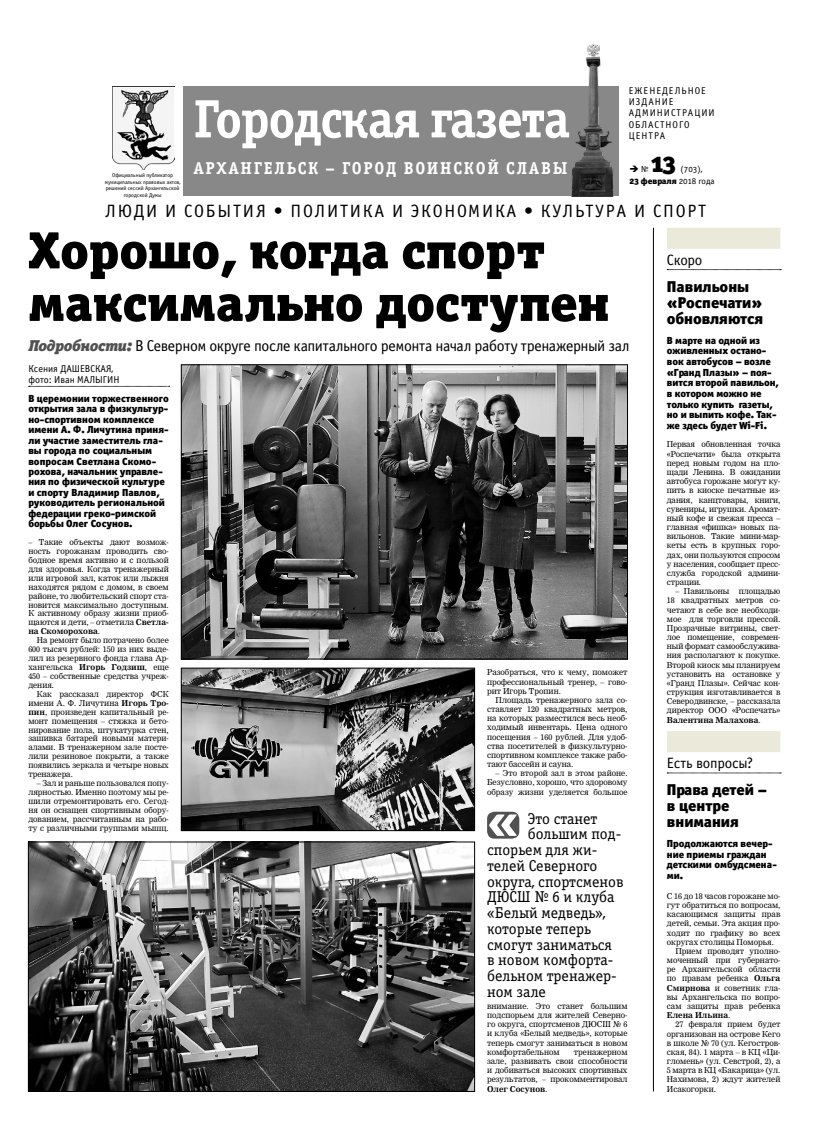
<style>
.page{position:relative;width:823px;height:1134px;background:#fff}
.page>*{position:absolute;margin:0;border:0;box-sizing:border-box;transform-origin:0 0}
.t1{font:54.1px "Officina Serif Bold C";letter-spacing:-.03em;color:#fff}
.t2{font:52.5px/52.5px "Officina Serif Black OSC";color:#000}
.t3{font:25.5px "Officina Sans Black OSC";color:#000}
.t4{font:17.9px "Officina Sans Book C";letter-spacing:.1em;color:#000}
.t5{font:17.3px "Officina Serif Bold C";letter-spacing:.1em;color:#fff}
.t6{font:15.8px "Officina Serif Book OSC";color:#000}
.t7{font:15.8px "Officina Sans Book OSC";letter-spacing:-.025em;color:#000}
.t8{font:15.8px/15.9px "Officina Sans Black C";color:#000}
.t9{font:15px "Officina Sans Book OSC";letter-spacing:-.015em;color:#000}
.t10{font:10.3px/10.4px "Officina Sans Black C";color:#000}
.t11{font:10px/10.4px "Officina Sans Book OSC";color:#000}
.t12{font:9.9px/11.2px "Officina Sans Book C";letter-spacing:.1em;color:#000}
.t13{font:8.8px "Officina Sans Black OSC";color:#000}
.t14{font:8.8px "Officina Sans Book OSC";color:#000}
.t15{font:8px/9.2px "Nimrod Cyr";color:#000;text-align:justify}
.t16{font:700 8px "Nimrod Cyr";color:#000}
.t17{font:5.7px/6.5px "Officina Sans Book C";color:#000;text-align:center}
.s1{font-family:"Officina Sans Book OSC"}
.s2{font-family:"Officina Serif Black OSC";font-style:italic;color:#515151}
.s3{font-weight:700}
.s4{font-weight:400}
</style>
<div class="page">
<div style="left:183px;top:87px;width:435px;height:109px;background:#888"></div>
<img style="left:113px;top:88px;width:61px;height:81px">
<img style="left:570px;top:43px;width:45px;height:153px">
<svg style="left:29px;top:386px;width:140px;height:1px"></svg>
<img style="left:30px;top:844px;width:442px;height:245px">
<div style="left:28px;top:842px;width:446px;height:249px;border:1px solid #000"></div>
<img style="left:183px;top:367px;width:442px;height:290px">
<div style="left:181px;top:365px;width:446px;height:294px;border:1px solid #000"></div>
<img style="left:183px;top:670px;width:289px;height:159px">
<div style="left:181px;top:668px;width:293px;height:163px;border:1px solid #000"></div>
<div style="left:487px;top:812px;width:32px;height:27px;background:#515151;border-radius:7px"></div>
<svg style="left:488px;top:814px;width:29px;height:22px"></svg>
<hr style="left:653px;top:228px;width:1px;height:863px;background:#000">
<svg style="left:666px;top:269px;width:114px;height:1px"></svg>
<div style="left:666px;top:228px;width:114px;height:21px;background:#ebe9da"></div>
<svg style="left:666px;top:773px;width:114px;height:1px"></svg>
<div style="left:666px;top:731px;width:114px;height:21px;background:#ebe9da"></div>
<p class="t12" style="left:628px;top:85px;width:87px">еженедельное издание администрации областного центра</p>
<h1 class="t1" style="left:193px;top:88px;width:377px">Городская газета</h1>
<h3 class="t5" style="left:193px;top:159px;width:375px">Архангельск – город воинской славы</h3>
<p class="t14" style="left:640px;top:164px;width:9px">№</p>
<h3 class="t3" style="left:650px;top:147px;width:27px">13</h3>
<p class="t14" style="left:680px;top:164px;width:23px">(703),</p>
<p class="t13" style="left:629px;top:175px;width:87px">23 февраля <span class="s1">2018 года</span></p>
<p class="t17" style="left:105px;top:172px;width:77px">Официальный публикатор муниципальных правовых актов, решений сессий Архангельской городской Думы</p>
<h3 class="t4" style="left:105px;top:202px;width:602px">люди и события • Политика и экономика • культура и спорт</h3>
<h2 class="t2" style="left:28px;top:224px;width:582px">Хорошо, когда спорт максимально доступен</h2>
<h3 class="t7" style="left:28px;top:337px;width:602px"><span class="s2">Подробности:</span> В Северном округе после капитального ремонта начал работу тренажерный зал</h3>
<p class="t11" style="left:28px;top:364px;width:93px">Ксения ДАШЕВСКАЯ, фото: Иван МАЛЫГИН</p>
<p class="t10" style="left:28px;top:393px;width:142px">В церемонии торжественного открытия зала в физкультур&shy;но-спортивном комплексе имени А. Ф. Личутина приня&shy;ли участие заместитель гла&shy;вы города по социальным вопросам Светлана Скомо&shy;рохова, начальник управле&shy;ния по физической культуре и спорту Владимир Павлов, руководитель региональной федерации греко-римской борьбы Олег Сосунов.</p>
<p class="t15" style="left:28px;top:538px;width:142px;line-height:8.9px">– Такие объекты дают возмож&shy;ность горожанам проводить сво&shy;бодное время активно и с пользой для здоровья. Когда тренажерный или игровой зал, каток или лыжня находятся рядом с домом, в своем районе, то любительский спорт ста&shy;новится максимально доступным.<br>К активному образу жизни приоб&shy;щаются и дети, – отметила <span class="s3">Светла&shy;на Скоморохова</span>.</p>
<p class="t15" style="left:28px;top:636px;width:142px;line-height:8.9px;text-indent:9px">На ремонт было потрачено более 600 тысяч рублей: 150 из них выде&shy;лил из резервного фонда глава Ар&shy;хангельска <span class="s3">Игорь Годзиш</span>, еще 450 – собственные средства учреж&shy;дения.</p>
<p class="t15" style="left:28px;top:689px;width:142px;line-height:8.9px;text-indent:9px">Как рассказал директор ФСК имени А. Ф. Личутина <span class="s3">Игорь Тро&shy;пин</span>, произведен капитальный ре&shy;монт помещения – стяжка и бето&shy;нирование пола, штукатурка стен, зашивка батарей новыми матери&shy;алами. В тренажерном зале посте&shy;лили резиновое покрыти, а также появились зеркала и четыре новых тренажера.</p>
<p class="t15" style="left:28px;top:779px;width:142px;line-height:8.9px;text-indent:9px">– Зал и раньше пользовался попу&shy;лярностью. Именно поэтому мы ре&shy;шили отремонтировать его. Сегод&shy;ня он оснащен спортивным обору&shy;дованием, рассчитанным на рабо&shy;ту с различными группами мышц.</p>
<p class="t15" style="left:487px;top:668px;width:142px">Разобраться, что к чему, поможет профессиональный тренер, – гово&shy;рит Игорь Тропин.</p>
<p class="t15" style="left:487px;top:695px;width:142px;text-indent:9px">Площадь тренажерного зала со&shy;ставляет 120 квадратных метров, на которых разместился весь необ&shy;ходимый инвентарь. Цена одного посещения – 160 рублей. Для удоб&shy;ства посетителей в физкультурно&shy;спортивном комплексе также рабо&shy;тают бассейн и сауна.</p>
<p class="t15" style="left:487px;top:769px;width:142px;text-indent:9px">– Это второй зал в этом районе.<br>Безусловно, хорошо, что здоровому образу жизни уделяется большое</p>
<h3 class="t6" style="left:527px;top:810px;width:71px">Это станет</h3>
<h3 class="t6" style="left:527px;top:825px;width:95px">большим под-</h3>
<h3 class="t6" style="left:487px;top:841px;width:112px">спорьем для жи-</h3>
<h3 class="t6" style="left:487px;top:857px;width:112px">телей Северного</h3>
<h3 class="t6" style="left:487px;top:873px;width:138px">округа, спортсменов</h3>
<h3 class="t6" style="left:487px;top:888px;width:129px">ДЮСШ № 6 и клуба</h3>
<h3 class="t6" style="left:487px;top:904px;width:120px">«Белый медведь»,</h3>
<h3 class="t6" style="left:487px;top:920px;width:105px">которые теперь</h3>
<h3 class="t6" style="left:487px;top:936px;width:126px">смогут заниматься</h3>
<h3 class="t6" style="left:487px;top:951px;width:127px">в новом комфорта-</h3>
<h3 class="t6" style="left:487px;top:967px;width:131px">бельном тренажер-</h3>
<h3 class="t6" style="left:487px;top:983px;width:60px">ном зале</h3>
<p class="t15" style="left:487px;top:1001px;width:142px">внимание. Это станет большим подспорьем для жителей Северно&shy;го округа, спортсменов ДЮСШ № 6 и клуба «Белый медведь», которые теперь смогут заниматься в новом комфортабельном</p>
<p class="t15" style="left:487px;top:1047px;width:142px;text-indent:87px">тренажерном зале, развивать свои способности и добиваться высоких спортивных результатов, – прокомментировал <span class="s3">Олег Сосунов</span>.</p>
<h3 class="t9" style="left:666px;top:252px;width:37px">Скоро</h3>
<h3 class="t8" style="left:666px;top:279px;width:98px">Павильоны «Роспечати» обновляются</h3>
<p class="t10" style="left:666px;top:335px;width:113px;line-height:10.7px">В марте на одной из оживленных остано&shy;вок автобусов – возле «Гранд Плазы» – поя&shy;вится второй павильон, в котором можно не только купить газеты, но и выпить кофе. Так&shy;же здесь будет Wi-Fi.</p>
<p class="t15" style="left:666px;top:440px;width:115px">Первая обновленная точка «Роспечати» была открыта перед новым годом на пло&shy;щади Ленина. В ожидании автобуса горожане могут ку&shy;пить в киоске печатные из&shy;дания, канцтовары, книги, сувениры, игрушки. Аромат&shy;ный кофе и свежая пресса – главная «фишка» новых па&shy;вильонов. Такие мини-мар&shy;кеты есть в крупных горо&shy;дах, они пользуются спросом у населения, сообщает пресс&shy;служба городской админи&shy;страции.</p>
<p class="t15" style="left:666px;top:587px;width:115px;text-indent:9px">– Павильоны площадью 18 квадратных метров со&shy;четают в себе все необходи&shy;мое для торговли прессой.<br>Прозрачные витрины, свет&shy;лое помещение, современ&shy;ный формат самообслужива&shy;ния располагают к покупке.<br>Второй киоск мы планируем установить на остановке у «Гранд Плазы». Сейчас кон&shy;струкция изготавливается в Северодвинске, – рассказала директор ООО «Роспечать» <span class="s3">Валентина Малахова</span>.</p>
<h3 class="t9" style="left:666px;top:755px;width:88px">Есть вопросы?</h3>
<h3 class="t8" style="left:666px;top:782px;width:101px">Права детей – в центре внимания</h3>
<p class="t10" style="left:666px;top:838px;width:111px;line-height:10.7px">Продолжаются вечер&shy;ние приемы граждан детскими омбудсмена&shy;ми.</p>
<p class="t15" style="left:666px;top:891px;width:115px">С 16 до 18 часов горожане мо-</p>
<p class="t15" style="left:666px;top:901px;width:115px">гут обратиться по вопросам,</p>
<p class="t15" style="left:666px;top:910px;width:115px">касающимся защиты прав</p>
<p class="t15" style="left:666px;top:919px;width:115px">детей, семьи. Эта акция про-</p>
<p class="t15" style="left:666px;top:928px;width:115px">ходит по графику во всех</p>
<p class="t15" style="left:666px;top:937px;width:108px">округах столицы Поморья.</p>
<p class="t15" style="left:675px;top:946px;width:106px">Прием проводят уполно-</p>
<p class="t15" style="left:666px;top:956px;width:115px">моченный при губернато-</p>
<p class="t15" style="left:666px;top:965px;width:115px">ре Архангельской области</p>
<p class="t15" style="left:666px;top:974px;width:115px">по правам ребенка <span class="s3">Ольга</span></p>
<p class="t15" style="left:666px;top:983px;width:115px"><span class="s3">Смирнова</span> и советник гла-</p>
<p class="t15" style="left:666px;top:992px;width:115px">вы Архангельска по вопро-</p>
<p class="t15" style="left:666px;top:1001px;width:115px">сам защиты прав ребенка</p>
<p class="t16" style="left:666px;top:1010px;width:65px">Елена Ильина<span class="s4">.</span></p>
<p class="t15" style="left:675px;top:1020px;width:106px">27 февраля прием будет</p>
<p class="t15" style="left:666px;top:1029px;width:115px">организован на острове Кего</p>
<p class="t15" style="left:666px;top:1038px;width:115px">в школе № 70 (ул. Кегостров-</p>
<p class="t15" style="left:666px;top:1047px;width:115px">ская, 84). 1 марта – в КЦ «Ци-</p>
<p class="t15" style="left:666px;top:1056px;width:115px">гломень» (ул. Севстрой, 2), а</p>
<p class="t15" style="left:666px;top:1066px;width:115px">5 марта в КЦ «Бакарица» (ул.</p>
<p class="t15" style="left:666px;top:1075px;width:115px">Нахимова, 2) ждут жителей</p>
<p class="t15" style="left:666px;top:1084px;width:51px">Исакогорки.</p>
</div>
